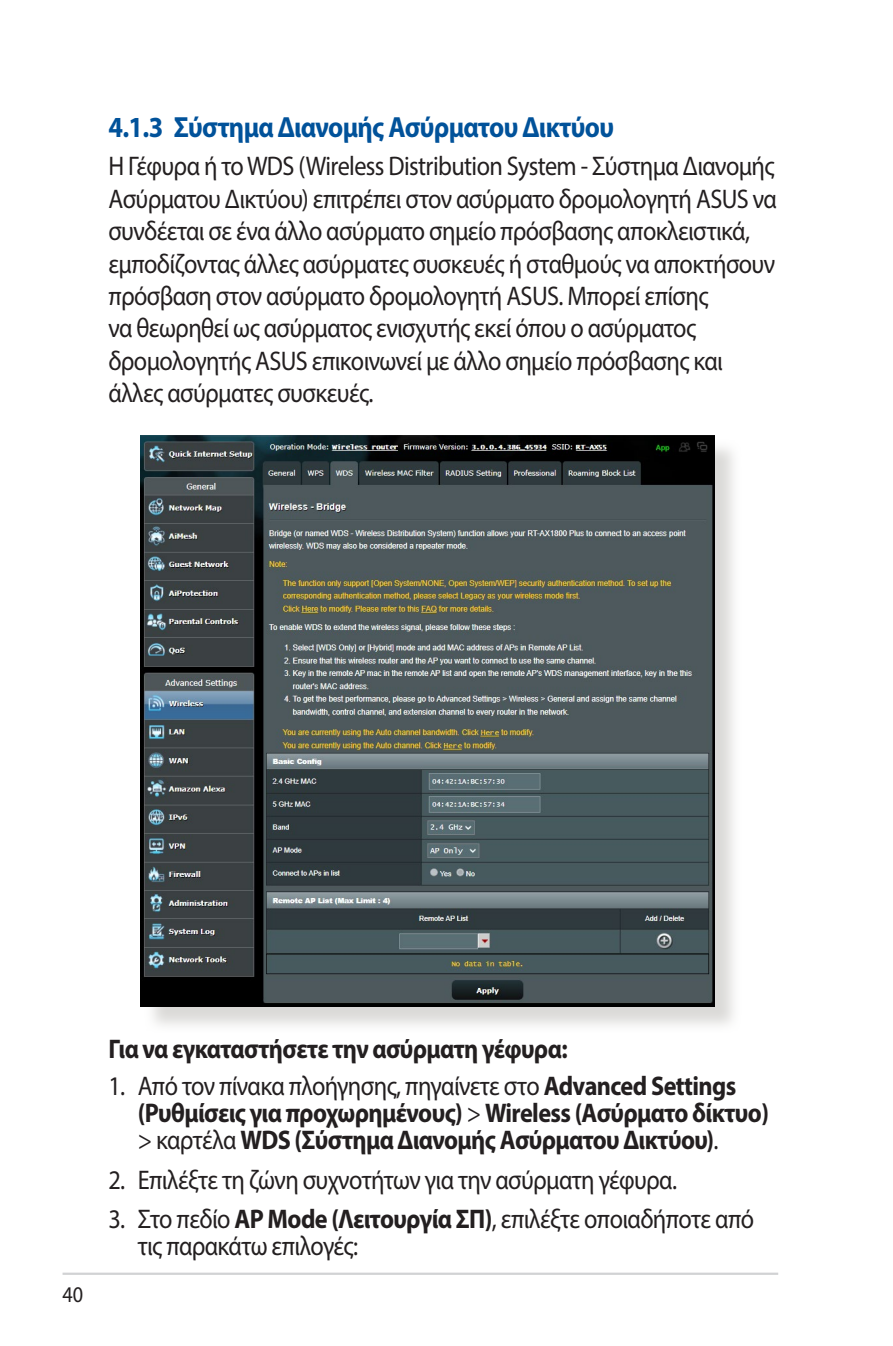
<style>
.page{position:relative;width:893px;height:1346px;background:#fff}
.page>*{position:absolute;margin:0;border:0;box-sizing:border-box;transform-origin:0 0}
.t1{font:700 29.25px "Myriad Pro";letter-spacing:-.025em;color:#01529a;scale:.9 1}
.t2{font:27px/32.4px "Myriad Pro";letter-spacing:-.025em;color:#231f20;scale:.9 1}
.t3{font:700 27px/27px "Myriad Pro";letter-spacing:-.025em;color:#231f20;scale:.9 1}
.t4{font:22.5px "Myriad Pro";color:#231f20;scale:.9 1}
.s1{font-weight:400}
.s2{font-weight:700}
</style>
<div class="page">
<hr style="left:63px;top:1272px;width:715px;height:3px;background:#d1d2d4">
<div style="left:144px;top:439px;width:598px;height:595px;background:#cfcecb;opacity:.75"></div>
<img style="left:140px;top:435px;width:574px;height:571px">
<p class="t1" style="left:108px;top:108px;width:563px">4.1.3 Σύστημα Διανομής Ασύρματου Δικτύου</p>
<p class="t2" style="left:108px;top:150px;width:744px">Η Γέφυρα ή το WDS (Wireless Distribution System - Σύστημα Διανομής Ασύρματου Δικτύου) επιτρέπει στον ασύρματο δρομολογητή ASUS να συνδέεται σε ένα άλλο ασύρματο σημείο πρόσβασης αποκλειστικά, εμποδίζοντας άλλες ασύρματες συσκευές ή σταθμούς να αποκτήσουν πρόσβαση στον ασύρματο δρομολογητή ASUS. Μπορεί επίσης<br>να θεωρηθεί ως ασύρματος ενισχυτής εκεί όπου ο ασύρματος δρομολογητής ASUS επικοινωνεί με άλλο σημείο πρόσβασης και άλλες ασύρματες συσκευές.</p>
<p class="t4" style="left:63px;top:1281px;width:25px">40</p>
<p class="t3" style="left:108px;top:1034px;width:512px">Για να εγκαταστήσετε την ασύρματη γέφυρα:</p>
<p class="t3" style="left:138px;top:1071px;width:703px;text-indent:-29px"><span class="s1">1. Από τον πίνακα πλοήγησης, πηγαίνετε στο</span> Advanced Settings (Ρυθμίσεις για προχωρημένους) <span class="s1">&gt;</span> Wireless (Ασύρματο δίκτυο) <span class="s1">&gt; καρτέλα</span> WDS (Σύστημα Διανομής Ασύρματου Δικτύου)<span class="s1">.</span></p>
<p class="t2" style="left:108px;top:1163px;width:633px">2. Επιλέξτε τη ζώνη συχνοτήτων για την ασύρματη γέφυρα.</p>
<p class="t2" style="left:138px;top:1205px;width:687px;line-height:27px;text-indent:-29px">3. Στο πεδίο <span class="s2">AP Mode (Λειτουργία ΣΠ)</span>, επιλέξτε οποιαδήποτε από τις παρακάτω επιλογές:</p>
</div>
